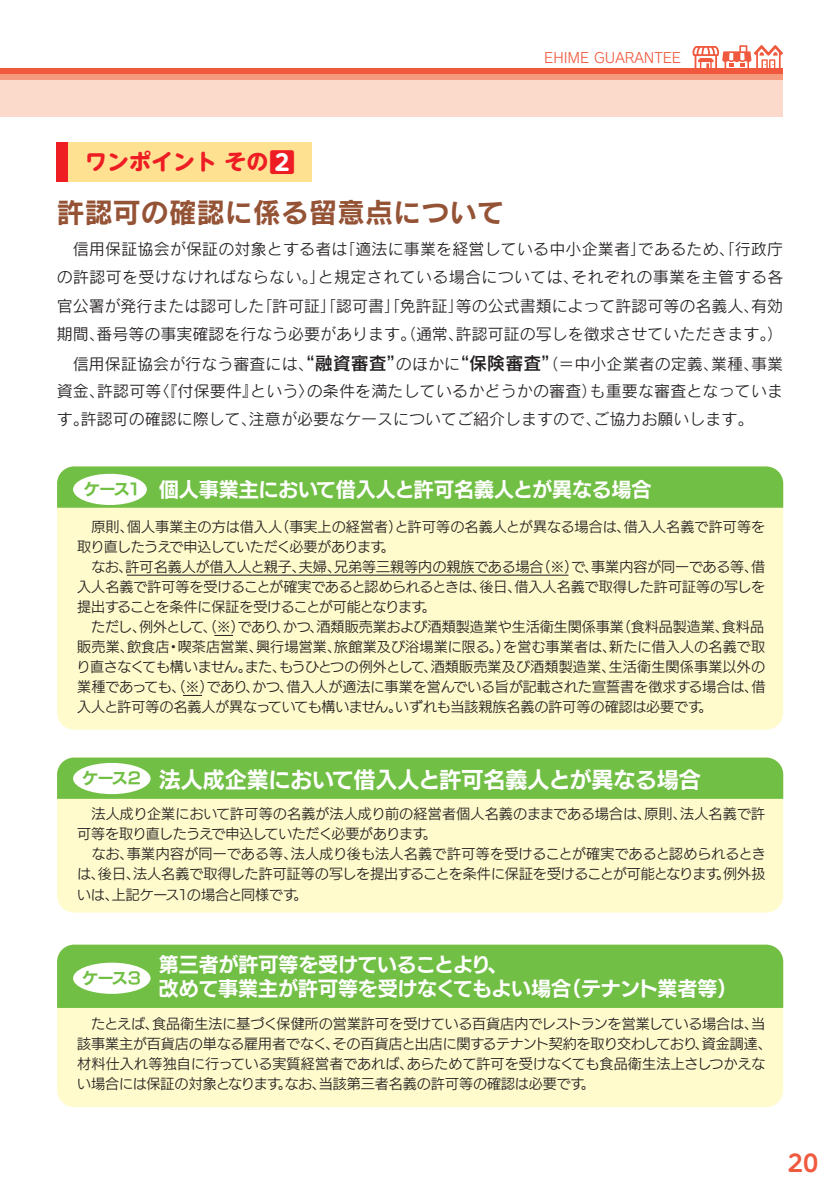
<style>
.page{position:relative;width:840px;height:1191px;background:#fff}
.page>*{position:absolute;margin:0;border:0;box-sizing:border-box;transform-origin:0 0}
.t1{font:28px "Rodin Pro B";color:#955336}
.t2{font:700 23px "UD Shin M Go Pro De";color:#f0593e}
.t3{font:22px "New Rodin Pro B";color:#fff}
.t4{font:700 22px "UD Shin M Go Pr 6";color:#ee1d23}
.t5{font:20px/24px "New Rodin Pro B";letter-spacing:-.01em;color:#fff}
.t6{font:16px/28.4px "Rodin Pro M";color:#231f20;text-align:justify}
.t7{font:16px "New Rodin Pro B";color:#71bf44}
.t8{font:14px/20px "New Rodin Pro M";color:#231f20}
.t9{font:14px "Rodin Pro M";color:#f0593e}
.s1{color:#fff}
.s2{font-size:26px}
.s3{font-family:"Rodin Pro DB";font-size:18px}
.s4{font-size:16px;color:#71bf44}
</style>
<div class="page">
<div style="left:0;top:68px;width:782px;height:48px;background:#fcdacb"></div>
<div style="left:0;top:68px;width:782px;height:6px;background:#f0593e"></div>
<div style="left:0;top:74px;width:782px;height:5px;background:#f69a7e"></div>
<svg style="left:692px;top:45px;width:90px;height:23px"></svg>
<div style="left:57px;top:142px;width:255px;height:39px;background:#ffe192"></div>
<div style="left:57px;top:142px;width:11px;height:39px;background:#ee1d23"></div>
<div style="left:57px;top:944px;width:725px;height:163px;background:#fffbcc;border-radius:17px"></div>
<div style="left:57px;top:466px;width:725px;height:263px;background:#fffbcc;border-radius:17px"></div>
<div style="left:57px;top:757px;width:725px;height:155px;background:#fffbcc;border-radius:17px"></div>
<div style="left:57px;top:757px;width:725px;height:42px;background:#71bf44"></div>
<div style="left:57px;top:466px;width:725px;height:42px;background:#71bf44"></div>
<div style="left:57px;top:944px;width:725px;height:64px;background:#71bf44"></div>
<div style="left:73px;top:474px;width:74px;height:31px;background:#fff;border-radius:50%"></div>
<div style="left:73px;top:763px;width:77px;height:31px;background:#fff;border-radius:50%"></div>
<div style="left:73px;top:962px;width:77px;height:31px;background:#fff;border-radius:50%"></div>
<hr style="left:127px;top:575px;width:441px;height:1px;background:#231f20">
<svg style="left:214px;top:635px;width:19px;height:1px"></svg>
<svg style="left:183px;top:695px;width:19px;height:1px"></svg>
<h3 class="t4" style="left:85px;top:142px;width:211px">ワンポイント その<span class="s1">■</span><span class="s2">2</span></h3>
<p class="t9" style="left:544px;top:49px;width:138px">EHIME GUARANTEE</p>
<h1 class="t1" style="left:57px;top:194px;width:449px">許認可の確認に係る留意点について</h1>
<p class="t6" style="left:57px;top:234px;width:727px">　信用保証協会が保証の対象とする者は「適法に事業を経営している中小企業者」であるため、「行政庁の許認可を受けなければならない。」と規定されている場合については、それぞれの事業を主管する各官公署が発行または認可した「許可証」「認可書」「免許証」等の公式書類によって許認可等の名義人、有効期間、番号等の事実確認を行なう必要があります。（通常、許認可証の写しを徴求させていただきます。）</p>
<p class="t6" style="left:57px;top:350px;width:727px;line-height:26.6px">　信用保証協会が行なう審査には、<span class="s3">“融資審査”</span>のほかに<span class="s3">“保険審査”</span>（＝中小企業者の定義、業種、事業資金、許認可等〈『付保要件』という〉の条件を満たしているかどうかの審査）も重要な審査となっていま</p>
<p class="t6" style="left:57px;top:404px;width:697px">す。許認可の確認に際して、注意が必要なケースについてご紹介しますので、ご協力お願いします。</p>
<h3 class="t5" style="left:84px;top:476px;width:568px"><span class="s4">ケース１</span> 個人事業主において借入人と許可名義人とが異なる場合</h3>
<p class="t8" style="left:76px;top:515px;width:690px">　原則、個人事業主の方は借入人（事実上の経営者）と許可等の名義人とが異なる場合は、借入人名義で許可等を取り直したうえで申込していただく必要があります。<br>　なお、許可名義人が借入人と親子、夫婦、兄弟等三親等内の親族である場合（※）で、事業内容が同一である等、借入人名義で許可等を受けることが確実であると認められるときは、後日、借入人名義で取得した許可証等の写しを提出することを条件に保証を受けることが可能となります。<br>　ただし、例外として、（※）であり、かつ、酒類販売業および酒類製造業や生活衛生関係事業（食料品製造業、食料品販売業、飲食店・喫茶店営業、興行場営業、旅館業及び浴場業に限る。）を営む事業者は、新たに借入人の名義で取り直さなくても構いません。また、もうひとつの例外として、酒類販売業及び酒類製造業、生活衛生関係事業以外の業種であっても、（※）であり、かつ、借入人が適法に事業を営んでいる旨が記載された宣誓書を徴求する場合は、借入人と許可等の名義人が異なっていても構いません。いずれも当該親族名義の許可等の確認は必要です。</p>
<h3 class="t3" style="left:82px;top:760px;width:619px"><sup>ケース2</sup> 法人成企業において借入人と許可名義人とが異なる場合</h3>
<p class="t8" style="left:77px;top:803px;width:689px">　法人成り企業において許可等の名義が法人成り前の経営者個人名義のままである場合は、原則、法人名義で許可等を取り直したうえで申込していただく必要があります。<br>　なお、事業内容が同一である等、法人成り後も法人名義で許可等を受けることが確実であると認められるときは、後日、法人名義で取得した許可証等の写しを提出することを条件に保証を受けることが可能となります。例外扱いは、上記ケース１の場合と同様です。</p>
<p class="t7" style="left:82px;top:964px;width:60px">ケース3</p>
<h3 class="t5" style="left:159px;top:950px;width:580px">第三者が許可等を受けていることより、<br>改めて事業主が許可等を受けなくてもよい場合（テナント業者等）</h3>
<p class="t8" style="left:77px;top:1012px;width:695px">　たとえば、食品衛生法に基づく保健所の営業許可を受けている百貨店内でレストランを営業している場合は、当該事業主が百貨店の単なる雇用者でなく、その百貨店と出店に関するテナント契約を取り交わしており、資金調達、材料仕入れ等独自に行っている実質経営者であれば、あらためて許可を受けなくても食品衛生法上さしつかえない場合には保証の対象となります。なお、当該第三者名義の許可等の確認は必要です。</p>
<h2 class="t2" style="left:787px;top:1144px;width:32px">20</h2>
</div>
